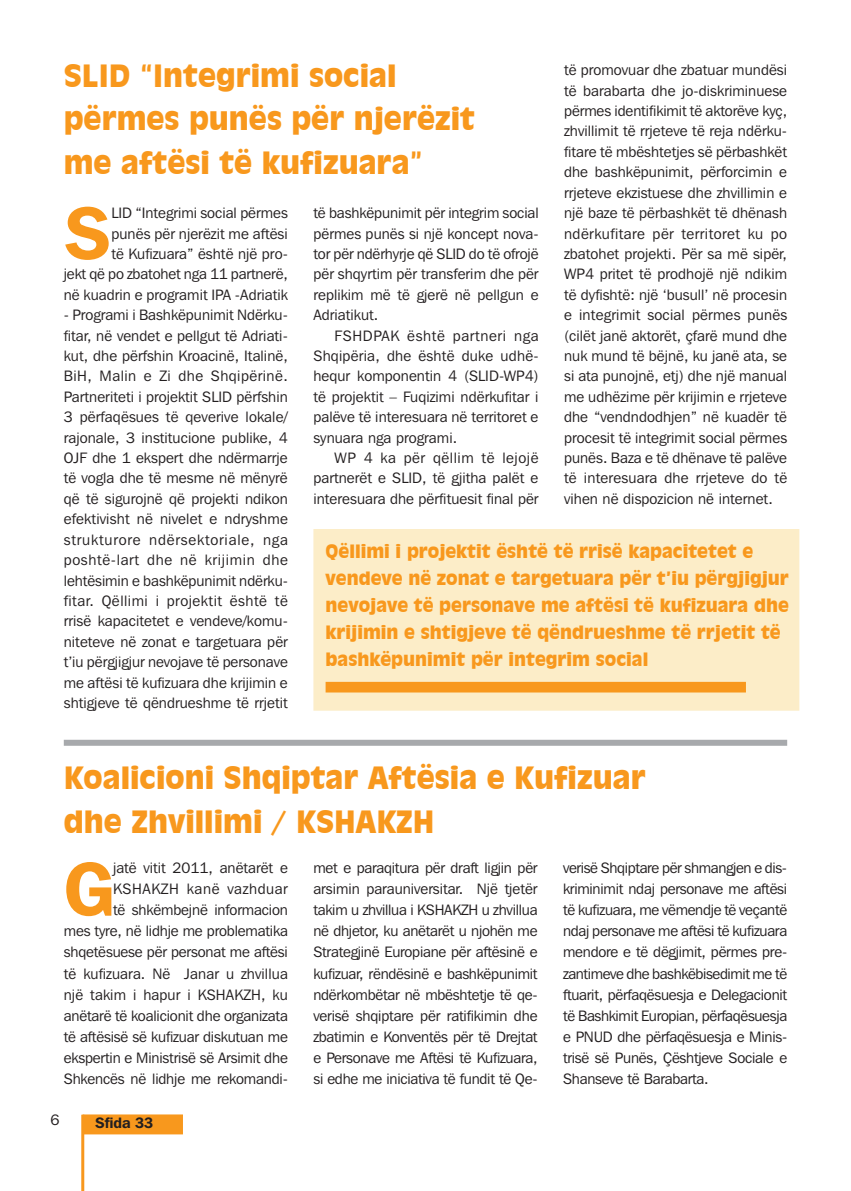
<style>
.page{position:relative;width:851px;height:1191px;background:#fff}
.page>*{position:absolute;margin:0;border:0;box-sizing:border-box;transform-origin:0 0}
.t1{font:600 75.45px "Franklin Gothic IT Cby BT";color:#f8981d}
.t2{font:600 73.8px "Franklin Gothic IT Cby BT";color:#f8981d}
.t3{font:900 30px/43.5px "Incised 901 BT";color:#f8981d}
.t4{font:900 18px/27px "Incised 901 BT";color:#f8981d}
.t5{font:15px/20.4px "Franklin Gothic IT Cby BT";letter-spacing:.005em;color:#231f20;text-align:justify}
.t6{font:600 15px "Franklin Gothic IT Cby BT";color:#231f20}
</style>
<div class="page">
<hr style="left:81px;top:1114px;width:3px;height:76px;background:#f8981d">
<div style="left:83px;top:1115px;width:99px;height:18px;background:#f8981d"></div>
<div style="left:82px;top:1114px;width:101px;height:20px;border:2px solid #f8981d"></div>
<div style="left:314px;top:530px;width:484px;height:180px;background:#fcedc8"></div>
<div style="left:313px;top:529px;width:486px;height:181px;border:2px solid #fcedc8"></div>
<div style="left:326px;top:682px;width:419px;height:10px;background:#f8981d"></div>
<div style="left:64px;top:740px;width:723px;height:6px;background:#a7a9ac"></div>
<h3 class="t3" style="left:64px;top:54px;width:413px">SLID “Integrimi social përmes punës për njerëzit me aftësi të kufizuara”</h3>
<p class="t5" style="left:564px;top:61px;width:224px">të promovuar dhe zbatuar mundësi të barabarta dhe jo-diskriminuese përmes identifikimit të aktorëve kyç, zhvillimit të rrjeteve të reja ndërku&shy;fitare të mbështetjes së përbashkët dhe bashkëpunimit, përforcimin e rrjeteve ekzistuese dhe zhvillimin e një baze të përbashkët të dhënash ndërkufitare për territoret ku po zbatohet projekti. Për sa më sipër, WP4 pritet të prodhojë një ndikim të dyfishtë: një ‘busull’ në procesin e integrimit social përmes punës (cilët janë aktorët, çfarë mund dhe nuk mund të bëjnë, ku janë ata, se si ata punojnë, etj) dhe një manual me udhëzime për krijimin e rrjeteve dhe “vendndodhjen” në kuadër të procesit të integrimit social përmes punës. Baza e të dhënave të palëve të interesuara dhe rrjeteve do të vihen në dispozicion në internet.</p>
<h2 class="t2" style="left:64px;top:205px;width:49px">S</h2>
<p class="t5" style="left:64px;top:204px;width:225px;text-align:right">LID “Integrimi social përmes<br>punës për njerëzit me aftësi<br>të Kufizuara” është një pro-<br>jekt që po zbatohet nga 11 partnerë, në kuadrin e programit IPA -Adriatik</p>
<p class="t5" style="left:64px;top:306px;width:225px">- Programi i Bashkëpunimit Ndërku&shy;fitar, në vendet e pellgut të Adriati&shy;kut, dhe përfshin Kroacinë, Italinë, BiH, Malin e Zi dhe Shqipërinë.<br>Partneriteti i projektit SLID përfshin 3 përfaqësues të qeverive lokale/ rajonale, 3 institucione publike, 4<br>OJF dhe 1 ekspert dhe ndërmarrje të vogla dhe të mesme në mënyrë që të sigurojnë që projekti ndikon efektivisht në nivelet e ndryshme strukturore ndërsektoriale, nga poshtë-lart dhe në krijimin dhe lehtësimin e bashkëpunimit ndërku&shy;fitar. Qëllimi i projektit është të rrisë kapacitetet e vendeve/komu&shy;niteteve në zonat e targetuara për t’iu përgjigjur nevojave të personave me aftësi të kufizuara dhe krijimin e shtigjeve të qëndrueshme të rrjetit</p>
<p class="t5" style="left:313px;top:204px;width:227px">të bashkëpunimit për integrim social përmes punës si një koncept nova&shy;tor për ndërhyrje që SLID do të ofrojë për shqyrtim për transferim dhe për replikim më të gjerë në pellgun e Adriatikut.</p>
<p class="t5" style="left:313px;top:327px;width:227px;text-indent:21px">FSHDPAK është partneri nga Shqipëria, dhe është duke udhë&shy;hequr komponentin 4 (SLID-WP4) të projektit – Fuqizimi ndërkufitar i palëve të interesuara në territoret e synuara nga programi.</p>
<p class="t5" style="left:313px;top:449px;width:227px;text-indent:21px">WP 4 ka për qëllim të lejojë partnerët e SLID, të gjitha palët e interesuara dhe përfituesit final për</p>
<p class="t4" style="left:325px;top:537px;width:464px">Qëllimi i projektit është të rrisë kapacitetet e vendeve në zonat e targetuara për t’iu përgjigjur nevojave të personave me aftësi të kufizuara dhe krijimin e shtigjeve të qëndrueshme të rrjetit të bashkëpunimit për integrim social</p>
<h3 class="t3" style="left:64px;top:756px;width:583px">Koalicioni Shqiptar Aftësia e Kufizuar dhe Zhvillimi / KSHAKZH</h3>
<p class="t5" style="left:313px;top:859px;width:226px;line-height:21px">met e paraqitura për draft ligjin për arsimin parauniversitar. Një tjetër takim u zhvillua i KSHAKZH u zhvillua në dhjetor, ku anëtarët u njohën me Strategjinë Europiane për aftësinë e kufizuar, rëndësinë e bashkëpunimit ndërkombëtar në mbështetje të qe&shy;verisë shqiptare për ratifikimin dhe zbatimin e Konventës për të Drejtat e Personave me Aftësi të Kufizuara, si edhe me iniciativa të fundit të Qe-</p>
<h1 class="t1" style="left:64px;top:860px;width:52px">G</h1>
<p class="t5" style="left:563px;top:859px;width:225px;line-height:21px">verisë Shqiptare për shmangjen e dis&shy;kriminimit ndaj personave me aftësi të kufizuara, me vëmendje të veçantë ndaj personave me aftësi të kufizuara mendore e të dëgjimit, përmes pre&shy;zantimeve dhe bashkëbisedimit me të ftuarit, përfaqësuesja e Delegacionit të Bashkimit Europian, përfaqësuesja e PNUD dhe përfaqësuesja e Minis&shy;trisë së Punës, Çështjeve Sociale e Shanseve të Barabarta.</p>
<p class="t5" style="left:64px;top:859px;width:225px;line-height:21px;text-align:right">jatë vitit 2011, anëtarët e<br>KSHAKZH kanë vazhduar<br>të shkëmbejnë informacion<br>mes tyre, në lidhje me problematika shqetësuese për personat me aftësi të kufizuara. Në Janar u zhvillua një takim i hapur i KSHAKZH, ku anëtarë të koalicionit dhe organizata të aftësisë së kufizuar diskutuan me ekspertin e Ministrisë së Arsimit dhe<br>Shkencës në lidhje me rekomandi-</p>
<p class="t5" style="left:51px;top:1111px;width:10px">6</p>
<p class="t6" style="left:95px;top:1116px;width:60px">Sfida 33</p>
</div>
